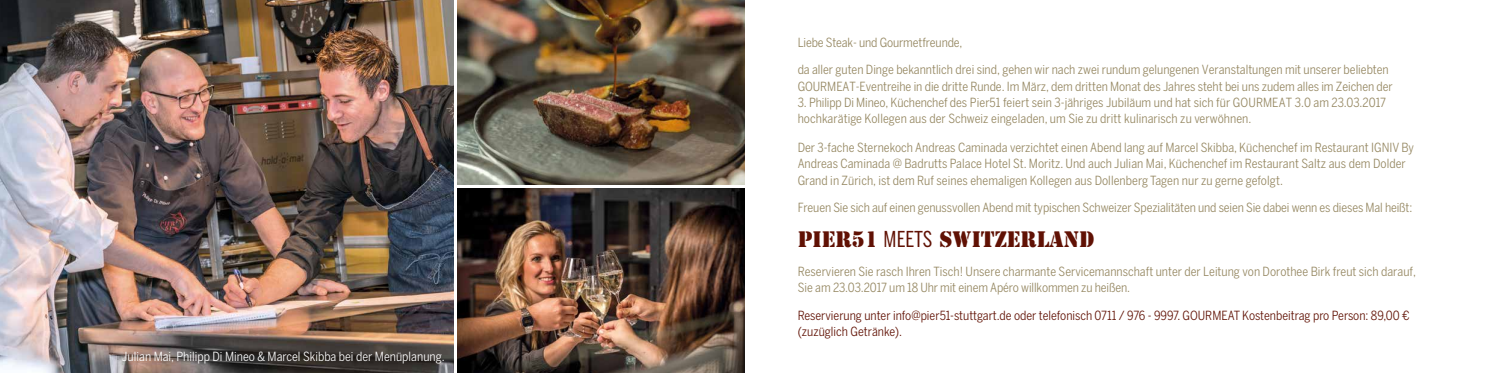
<style>
.page{position:relative;width:1489px;height:373px;background:#fff}
.page>*{position:absolute;margin:0;border:0;box-sizing:border-box;transform-origin:0 0}
.t1{font:23.25px "Stencil";color:#601104}
.t2{font:12.5px/16.2px "Benton Sans Cond";color:#958761}
.t3{font:12.5px/16.2px "Benton Sans Cond";color:#601104}
.t4{font:12.5px "Benton Sans Cond";color:#fff}
.s1{font-family:"Benton Sans Comp";font-size:21.75px}
</style>
<div class="page">
<img style="left:457px;top:0;width:287px;height:184px">
<img style="left:457px;top:188px;width:287px;height:184px">
<img style="left:0;top:0;width:454px;height:372px">
<p class="t4" style="left:122px;top:348px;width:324px">Julian Mai, Philipp Di Mineo &amp; Marcel Skibba bei der Menüplanung.</p>
<p class="t2" style="left:797px;top:34px;width:166px">Liebe Steak- und Gourmetfreunde,</p>
<p class="t2" style="left:797px;top:61px;width:596px">da aller guten Dinge bekanntlich drei sind, gehen wir nach zwei rundum gelungenen Veranstaltungen mit unserer beliebten<br>GOURMEAT-Eventreihe in die dritte Runde. Im März, dem dritten Monat des Jahres steht bei uns zudem alles im Zeichen der</p>
<p class="t2" style="left:797px;top:94px;width:590px">3. Philipp Di Mineo, Küchenchef des Pier51 feiert sein 3-jähriges Jubiläum und hat sich für GOURMEAT 3.0 am 23.03.2017 hochkarätige Kollegen aus der Schweiz eingeladen, um Sie zu dritt kulinarisch zu verwöhnen.</p>
<p class="t2" style="left:797px;top:139px;width:618px">Der 3-fache Sternekoch Andreas Caminada verzichtet einen Abend lang auf Marcel Skibba, Küchenchef im Restaurant IGNIV By<br>Andreas Caminada @ Badrutts Palace Hotel St. Moritz. Und auch Julian Mai, Küchenchef im Restaurant Saltz aus dem Dolder<br>Grand in Zürich, ist dem Ruf seines ehemaligen Kollegen aus Dollenberg Tagen nur zu gerne gefolgt.</p>
<p class="t2" style="left:797px;top:199px;width:616px">Freuen Sie sich auf einen genussvollen Abend mit typischen Schweizer Spezialitäten und seien Sie dabei wenn es dieses Mal heißt:</p>
<h1 class="t1" style="left:797px;top:226px;width:298px">PIER51 <span class="s1">MEETS</span> SWITZERLAND</h1>
<p class="t2" style="left:797px;top:263px;width:620px">Reservieren Sie rasch Ihren Tisch! Unsere charmante Servicemannschaft unter der Leitung von Dorothee Birk freut sich darauf,<br>Sie am 23.03.2017 um 18 Uhr mit einem Apéro willkommen zu heißen.</p>
<p class="t3" style="left:797px;top:306px;width:613px">Reservierung unter info@pier51-stuttgart.de oder telefonisch 0711 / 976 - 9997. GOURMEAT Kostenbeitrag pro Person: 89,00 € (zuzüglich Getränke).</p>
</div>
